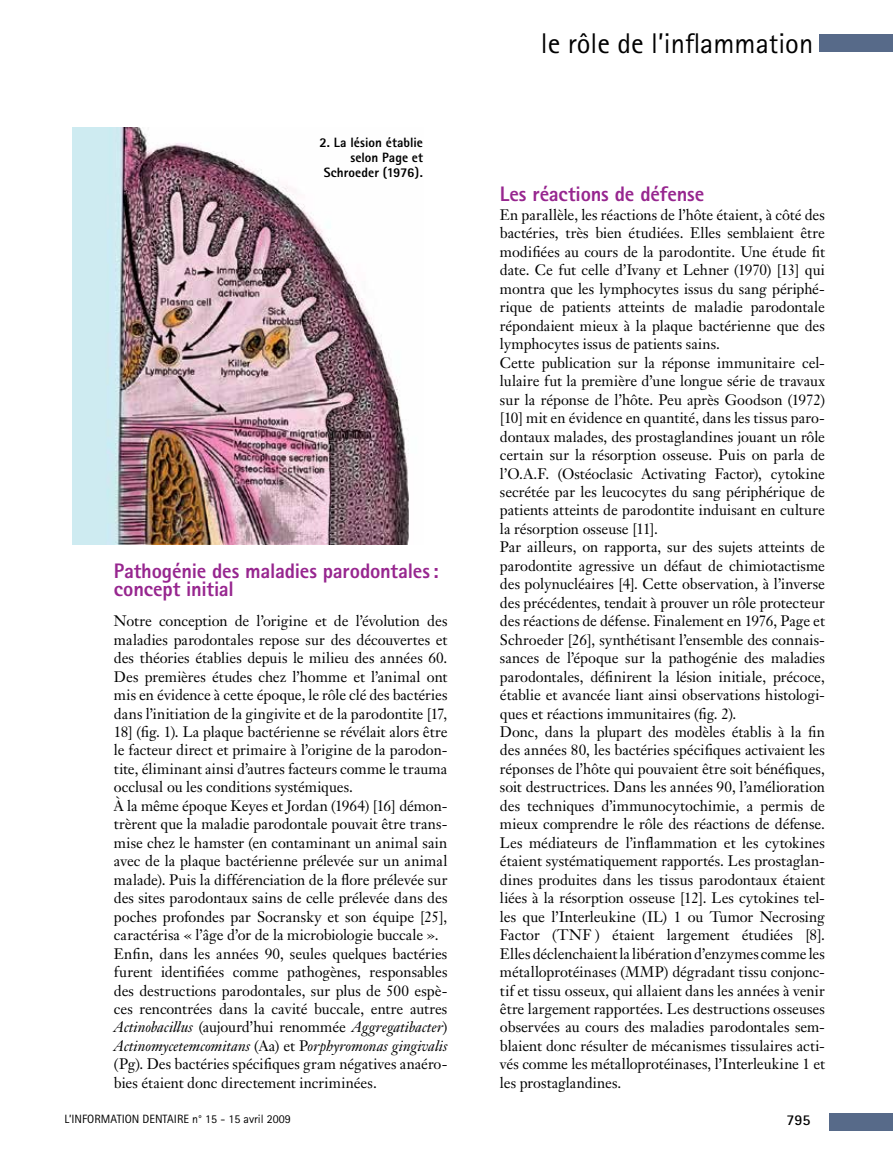
<style>
.page{position:relative;width:893px;height:1149px;background:#fff}
.page>*{position:absolute;margin:0;border:0;box-sizing:border-box;transform-origin:0 0}
.t1{font:28.5px "Rotis Sans Serif";color:#000}
.t2{font:800 21px/18px "Rotis Sans Serif";letter-spacing:-.01em;color:#97268f}
.t3{font:15px/18.5px "Janson Text";color:#000}
.t4{font:700 15px "Rotis Sans Serif";color:#000}
.t5{font:800 13.5px/15px "Rotis Sans Serif";letter-spacing:.005em;color:#000;text-align:right}
.t6{font:12px "Rotis Sans Serif";color:#000}
.s1{font-style:italic}
</style>
<div class="page">
<div style="left:819px;top:34px;width:74px;height:17px;background:#576a89"></div>
<div style="left:830px;top:1113px;width:63px;height:17px;background:#576a89"></div>
<img style="left:72px;top:128px;width:337px;height:416px">
<p class="t5" style="left:319px;top:135px;width:105px">2. La lésion établie selon Page et<br>Schroeder (1976).</p>
<h2 class="t2" style="left:114px;top:561px;width:326px">Pathogénie des maladies parodontales: concept initial</h2>
<p class="t3" style="left:114px;top:611px;width:335px">Notre conception de l’origine et de l’évolution des maladies parodontales repose sur des découvertes et des théories établies depuis le milieu des années 60.<br>Des premières études chez l’homme et l’animal ont mis en évidence à cette époque, le rôle clé des bactéries dans l’initiation de la gingivite et de la parodontite [17, 18] (fig. 1). La plaque bactérienne se révélait alors être le facteur direct et primaire à l’origine de la parodon&shy;tite, éliminant ainsi d’autres facteurs comme le trauma occlusal ou les conditions systémiques.<br>À la même époque Keyes et Jordan (1964) [16] démon&shy;trèrent que la maladie parodontale pouvait être trans&shy;mise chez le hamster (en contaminant un animal sain avec de la plaque bactérienne prélevée sur un animal malade). Puis la différenciation de la flore prélevée sur des sites parodontaux sains de celle prélevée dans des poches profondes par Socransky et son équipe [25], caractérisa « l’âge d’or de la microbiologie buccale ».<br>Enfin, dans les années 90, seules quelques bactéries furent identifiées comme pathogènes, responsables des destructions parodontales, sur plus de 500 espè&shy;ces rencontrées dans la cavité buccale, entre autres <span class="s1">Actinobacillus</span> (aujourd’hui renommée <span class="s1">Aggregatibacter</span>)<br><span class="s1">Actinomycetemcomitans</span> (Aa) et P<span class="s1">orphyromonas gingivalis </span>(Pg). Des bactéries spécifiques gram négatives anaéro&shy;bies étaient donc directement incriminées.</p>
<h1 class="t1" style="left:541px;top:26px;width:274px">le rôle de l’inflammation</h1>
<h2 class="t2" style="left:500px;top:185px;width:206px">Les réactions de défense</h2>
<p class="t3" style="left:500px;top:205px;width:327px">En parallèle, les réactions de l’hôte étaient, à côté des bactéries, très bien étudiées. Elles semblaient être modifiées au cours de la parodontite. Une étude fit date. Ce fut celle d’Ivany et Lehner (1970) [13] qui montra que les lymphocytes issus du sang périphé&shy;rique de patients atteints de maladie parodontale répondaient mieux à la plaque bactérienne que des lymphocytes issus de patients sains.<br>Cette publication sur la réponse immunitaire cel&shy;lulaire fut la première d’une longue série de travaux sur la réponse de l’hôte. Peu après Goodson (1972) [10] mit en évidence en quantité, dans les tissus paro&shy;dontaux malades, des prostaglandines jouant un rôle certain sur la résorption osseuse. Puis on parla de l’O.A.F. (Ostéoclasic Activating Factor), cytokine secrétée par les leucocytes du sang périphérique de patients atteints de parodontite induisant en culture la résorption osseuse [11].<br>Par ailleurs, on rapporta, sur des sujets atteints de parodontite agressive un défaut de chimiotactisme des polynucléaires [4]. Cette observation, à l’inverse des précédentes, tendait à prouver un rôle protecteur des réactions de défense. Finalement en 1976, Page et Schroeder [26], synthétisant l’ensemble des connais&shy;sances de l’époque sur la pathogénie des maladies parodontales, définirent la lésion initiale, précoce, établie et avancée liant ainsi observations histologi&shy;ques et réactions immunitaires (fig. 2).<br>Donc, dans la plupart des modèles établis à la fin des années 80, les bactéries spécifiques activaient les réponses de l’hôte qui pouvaient être soit bénéfiques, soit destructrices. Dans les années 90, l’amélioration des techniques d’immunocytochimie, a permis de mieux comprendre le rôle des réactions de défense.<br>Les médiateurs de l’inflammation et les cytokines étaient systématiquement rapportés. Les prostaglan&shy;dines produites dans les tissus parodontaux étaient liées à la résorption osseuse [12]. Les cytokines tel&shy;les que l’Interleukine (IL) 1 ou Tumor Necrosing Factor (TNFα) étaient largement étudiées [8].<br>Elles déclenchaient la libération d’enzymes comme les métalloprotéinases (MMP) dégradant tissu conjonc&shy;tif et tissu osseux, qui allaient dans les années à venir être largement rapportées. Les destructions osseuses observées au cours des maladies parodontales sem&shy;blaient donc résulter de mécanismes tissulaires acti&shy;vés comme les métalloprotéinases, l’Interleukine 1 et les prostaglandines.</p>
<p class="t6" style="left:65px;top:1111px;width:228px">L’INFORMATION DENTAIRE n° 15 - 15 avril 2009</p>
<p class="t4" style="left:786px;top:1110px;width:26px">795</p>
</div>
